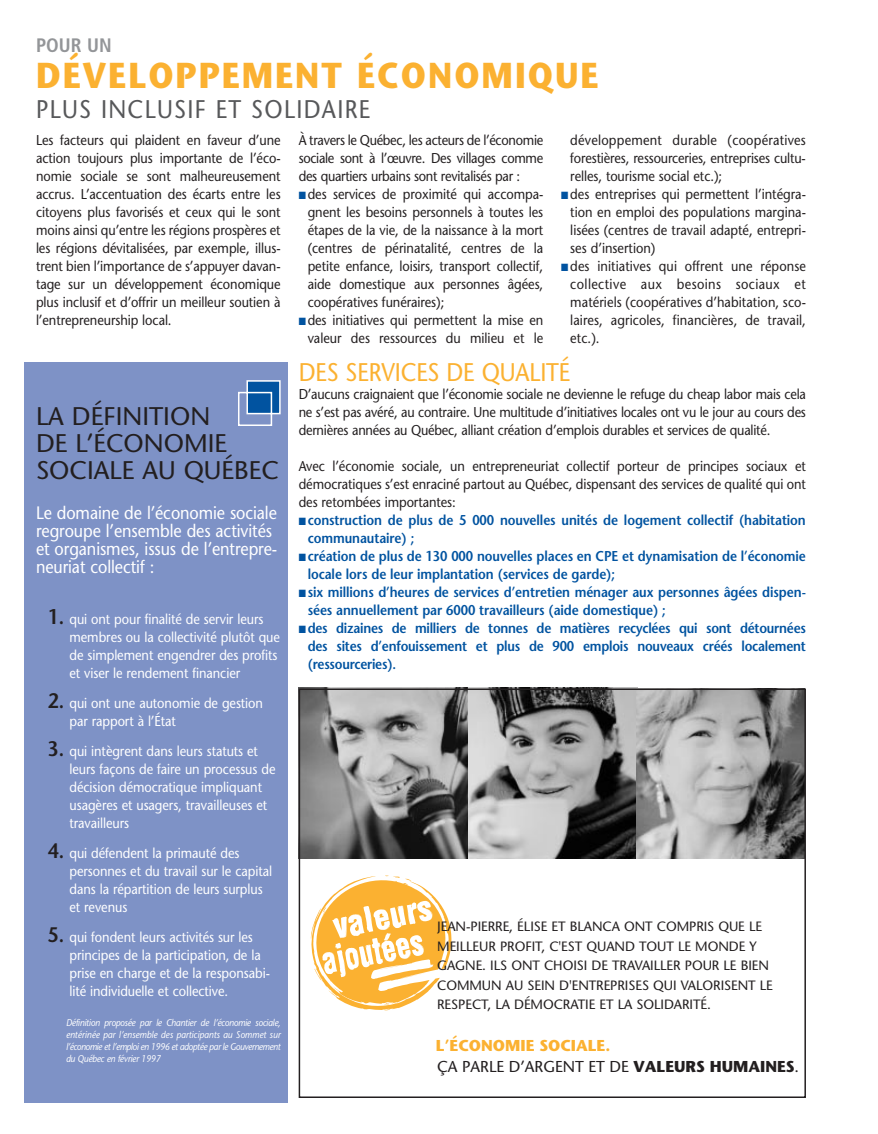
<style>
.page{position:relative;width:878px;height:1134px;background:#fff}
.page>*{position:absolute;margin:0;border:0;box-sizing:border-box;transform-origin:0 0}
.t1{font:700 36px "Stone Sans";letter-spacing:.065em;color:#fbb131;scale:.9 1}
.t2{font:25.5px/27px "Stone Sans";color:#231f20}
.t3{font:25.5px "Stone Sans";letter-spacing:.055em;color:#57585a;scale:.9 1}
.t4{font:25.5px "Stone Sans";letter-spacing:-.005em;color:#fbb131;scale:.9 1}
.t5{font:700 condensed 19.5px "Frutiger";color:#939598}
.t6{font:18px/18px "Stone Sans";letter-spacing:-.005em;color:#fff;scale:.9 1}
.t7{font:15.75px/20.7px "Stone Sans";color:#231f20}
.t8{font:14.25px/18px "Stone Sans";letter-spacing:-.005em;color:#231f20;text-align:justify;scale:.9 1}
.t9{font:14.25px/18px "Stone Sans";letter-spacing:-.005em;color:#fff;scale:.9 1}
.t10{font:600 14.25px/18px "Stone Sans";letter-spacing:-.005em;color:#0153a0;scale:.9 1}
.t11{font:13.5px/19.5px "Stone Sans";letter-spacing:-.005em;color:#231f20}
.t12{font:italic 9.75px/12px "Stone Sans";letter-spacing:-.04em;color:#fff;text-align:justify;scale:.9 1}
.s1{color:#0153a0}
.s2{font-weight:600;font-size:21px;color:#231f20}
.s3{font-weight:700;color:#fbb131}
.s4{font-weight:700}
</style>
<div class="page">
<div style="left:24px;top:362px;width:263px;height:740px;background:#7e92c6"></div>
<svg style="left:238px;top:380px;width:43px;height:46px"></svg>
<img style="left:301px;top:691px;width:502px;height:168px">
<svg style="left:310px;top:875px;width:141px;height:136px"></svg>
<div style="left:298px;top:688px;width:508px;height:410px;border:2px solid #231f20"></div>
<h3 class="t5" style="left:36px;top:37px;width:77px">POUR UN</h3>
<h1 class="t1" style="left:36px;top:61px;width:626px">DÉVELOPPEMENT ÉCONOMIQUE</h1>
<h2 class="t3" style="left:36px;top:99px;width:373px">PLUS INCLUSIF ET SOLIDAIRE</h2>
<p class="t8" style="left:36px;top:133px;width:273px">Les facteurs qui plaident en faveur d’une action toujours plus importante de l’éco&shy;nomie sociale se sont malheureusement accrus. L’accentuation des écarts entre les citoyens plus favorisés et ceux qui le sont moins ainsi qu’entre les régions prospères et les régions dévitalisées, par exemple, illus&shy;trent bien l’importance de s’appuyer davan&shy;tage sur un développement économique plus inclusif et d’offrir un meilleur soutien à l’entrepreneurship local.</p>
<p class="t8" style="left:298px;top:133px;width:273px">À travers le Québec, les acteurs de l’économie sociale sont à l’œuvre. Des villages comme des quartiers urbains sont revitalisés par :</p>
<p class="t8" style="left:570px;top:133px;width:263px">développement durable (coopératives forestières, ressourceries, entreprises cultu&shy;relles, tourisme social etc.);</p>
<p class="t8" style="left:570px;top:187px;width:263px;text-indent:-9px"><span class="s1">■</span> des entreprises qui permettent l’intégra&shy;tion en emploi des populations margina&shy;lisées (centres de travail adapté, entrepri&shy;ses d’insertion)</p>
<p class="t8" style="left:570px;top:259px;width:263px;text-indent:-9px"><span class="s1">■</span> des initiatives qui offrent une réponse collective aux besoins sociaux et matériels (coopératives d’habitation, sco&shy;laires, agricoles, financières, de travail, etc.).</p>
<p class="t8" style="left:308px;top:187px;width:263px;text-indent:-9px"><span class="s1">■</span> des services de proximité qui accompa&shy;gnent les besoins personnels à toutes les étapes de la vie, de la naissance à la mort (centres de périnatalité, centres de la petite enfance, loisirs, transport collectif, aide domestique aux personnes âgées, coopératives funéraires);</p>
<p class="t8" style="left:298px;top:313px;width:273px;text-align:right"><span class="s1">■</span> des initiatives qui permettent la mise en valeur des ressources du milieu et le</p>
<h2 class="t2" style="left:36px;top:405px;width:244px">LA DÉFINITION<br>DE L’ÉCONOMIE<br>SOCIALE AU QUÉBEC</h2>
<p class="t6" style="left:36px;top:506px;width:270px">Le domaine de l’économie sociale regroupe l’ensemble des activités et organismes, issus de l’entrepre&shy;neuriat collectif :</p>
<p class="t9" style="left:69px;top:611px;width:235px;text-indent:-21px"><span class="s2">1.</span> qui ont pour finalité de servir leurs membres ou la collectivité plutôt que de simplement engendrer des profits et viser le rendement financier</p>
<p class="t9" style="left:69px;top:695px;width:216px;text-indent:-21px"><span class="s2">2.</span> qui ont une autonomie de gestion par rapport à l’État</p>
<p class="t9" style="left:69px;top:743px;width:230px;text-indent:-21px"><span class="s2">3.</span> qui intègrent dans leurs statuts et leurs façons de faire un processus de décision démocratique impliquant usagères et usagers, travailleuses et travailleurs</p>
<p class="t9" style="left:69px;top:845px;width:226px;text-indent:-21px"><span class="s2">4.</span> qui défendent la primauté des personnes et du travail sur le capital dans la répartition de leurs surplus et revenus</p>
<p class="t9" style="left:69px;top:929px;width:224px;text-indent:-21px"><span class="s2">5.</span> qui fondent leurs activités sur les principes de la participation, de la prise en charge et de la responsabi&shy;lité individuelle et collective.</p>
<p class="t12" style="left:66px;top:1017px;width:240px">Définition proposée par le Chantier de l’économie sociale, entérinée par l’ensemble des participants au Sommet sur l’économie et l’emploi en 1996 et adoptée par le Gouvernement du Québec en février 1997</p>
<h2 class="t4" style="left:298px;top:362px;width:303px">DES SERVICES DE QUALITÉ</h2>
<p class="t8" style="left:298px;top:387px;width:565px">D’aucuns craignaient que l’économie sociale ne devienne le refuge du cheap labor mais cela ne s’est pas avéré, au contraire. Une multitude d’initiatives locales ont vu le jour au cours des dernières années au Québec, alliant création d’emplois durables et services de qualité.</p>
<p class="t8" style="left:299px;top:459px;width:565px">Avec l’économie sociale, un entrepreneuriat collectif porteur de principes sociaux et démocratiques s’est enraciné partout au Québec, dispensant des services de qualité qui ont des retombées importantes:</p>
<p class="t10" style="left:308px;top:513px;width:555px;text-indent:-9px">■ construction de plus de 5 000 nouvelles unités de logement collectif (habitation communautaire) ;</p>
<p class="t10" style="left:308px;top:549px;width:555px;text-indent:-9px">■ création de plus de 130 000 nouvelles places en CPE et dynamisation de l’économie locale lors de leur implantation (services de garde);</p>
<p class="t10" style="left:307px;top:585px;width:555px;text-indent:-9px">■ six millions d’heures de services d’entretien ménager aux personnes âgées dispen&shy;sées annuellement par 6000 travailleurs (aide domestique) ;</p>
<p class="t10" style="left:307px;top:621px;width:555px;text-align:justify;text-indent:-9px">■ des dizaines de milliers de tonnes de matières recyclées qui sont détournées des sites d’enfouissement et plus de 900 emplois nouveaux créés localement (ressourceries).</p>
<p class="t11" style="left:437px;top:918px;width:337px">JEAN-PIERRE, ÉLISE ET BLANCA ONT COMPRIS QUE LE MEILLEUR PROFIT, C'EST QUAND TOUT LE MONDE Y GAGNE. ILS ONT CHOISI DE TRAVAILLER POUR LE BIEN COMMUN AU SEIN D'ENTREPRISES QUI VALORISENT LE RESPECT, LA DÉMOCRATIE ET LA SOLIDARITÉ.</p>
<p class="t7" style="left:436px;top:1037px;width:365px"><span class="s3">L’ÉCONOMIE SOCIALE.<br></span>ÇA PARLE D’ARGENT ET DE <span class="s4">VALEURS HUMAINES</span>.</p>
</div>
